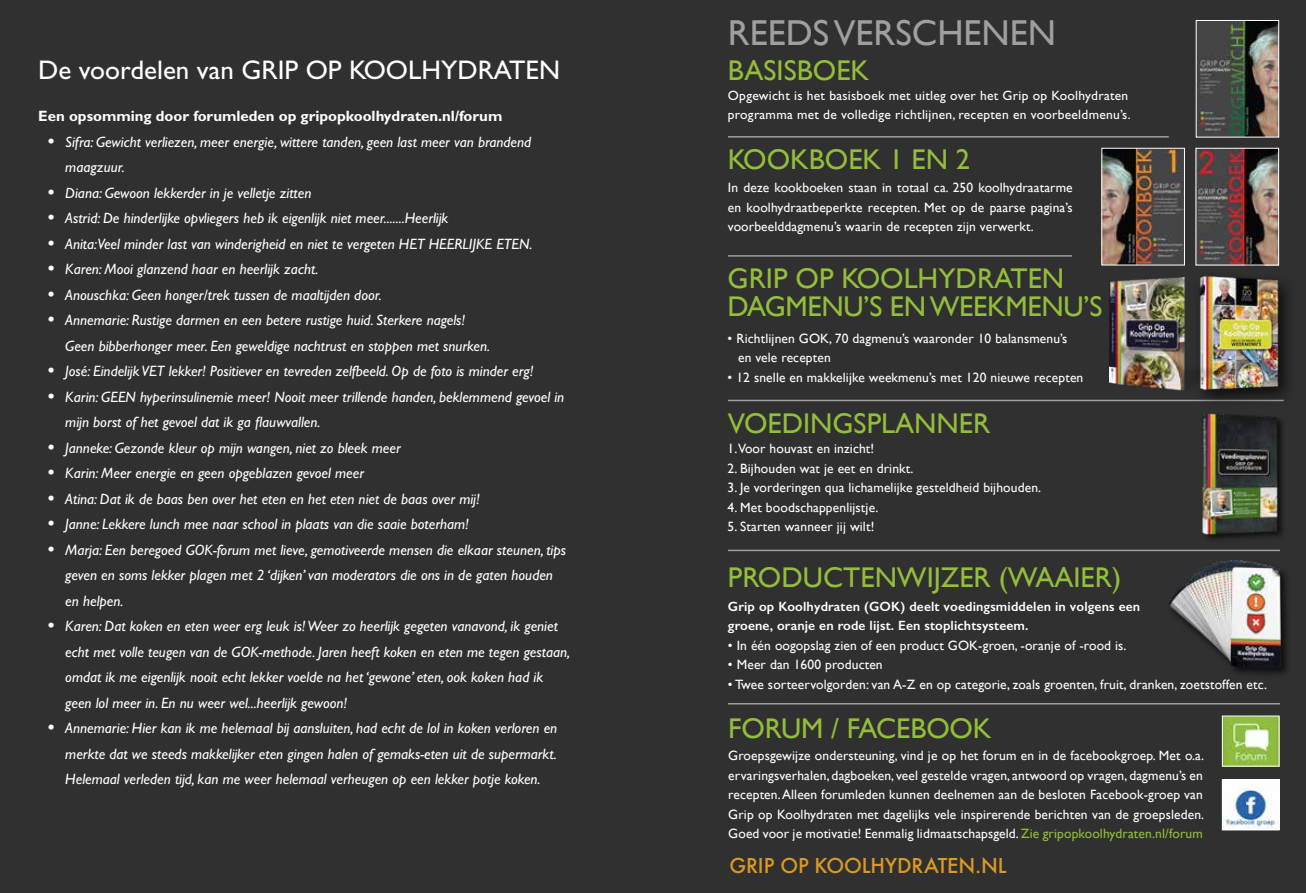
<style>
.page{position:relative;width:1306px;height:893px;background:#fff}
.page>*{position:absolute;margin:0;border:0;box-sizing:border-box;transform-origin:0 0}
.t1{font:36px "Gill Sans";color:#9f9f9f}
.t2{font:28.5px/28.5px "Gill Sans";color:#93be3a}
.t3{font:27px "Gill Sans Std";color:#fff}
.t4{font:500 19.95px "Futura";letter-spacing:-.005em;color:#da9a23}
.t5{font:italic 15px/25.5px "Gill Sans Std";color:#fff}
.t6{font:700 15px "Gill Sans Std";color:#fff}
.t7{font:13.5px/19.5px "Gill Sans";letter-spacing:.01em;color:#fff;text-align:justify}
.t8{font:13.5px/19.5px "Gill Sans Std";letter-spacing:.02em;color:#fff}
.t9{font:600 13.5px/19.5px "Gill Sans";letter-spacing:.01em;color:#fff}
.s1{font-family:"Times";font-size:18px}
.s2{color:#93be3a}
</style>
<div class="page">
<div style="left:0;top:0;width:1305px;height:893px;background:#303030"></div>
<img style="left:1197px;top:22px;width:79px;height:113px">
<div style="left:1195px;top:20px;width:83px;height:117px;border:1px solid #fff"></div>
<hr style="left:728px;top:255px;width:343px;height:2px;background:#9f9f9f">
<hr style="left:728px;top:550px;width:551px;height:1px;background:#9f9f9f">
<hr style="left:728px;top:703px;width:551px;height:1px;background:#9f9f9f">
<hr style="left:728px;top:400px;width:555px;height:1px;background:#9f9f9f">
<hr style="left:728px;top:136px;width:440px;height:2px;background:#9f9f9f">
<img style="left:1197px;top:150px;width:79px;height:113px">
<img style="left:1103px;top:150px;width:79px;height:113px">
<div style="left:1101px;top:148px;width:83px;height:117px;border:1px solid #fff"></div>
<img style="left:1223px;top:718px;width:54px;height:46px">
<img style="left:1223px;top:781px;width:54px;height:47px">
<div style="left:1221px;top:779px;width:58px;height:51px;border:1px solid #fff"></div>
<div style="left:1200px;top:412px;width:86px;height:131px;background:#000;opacity:.75"></div>
<img style="left:1200px;top:412px;width:80px;height:125px">
<div style="left:1166px;top:559px;width:125px;height:119px;background:#000;opacity:.75"></div>
<img style="left:1166px;top:559px;width:125px;height:109px">
<div style="left:1193px;top:270px;width:104px;height:140px;background:#000;opacity:.75"></div>
<img style="left:1193px;top:270px;width:104px;height:126px">
<img style="left:1109px;top:277px;width:110px;height:117px">
<h3 class="t3" style="left:38px;top:54px;width:523px">De voordelen van GRIP OP KOOLHYDRATEN</h3>
<p class="t6" style="left:38px;top:107px;width:465px">Een opsomming door forumleden op gripopkoolhydraten.nl/forum</p>
<p class="t5" style="left:65px;top:129px;width:467px;text-indent:-17px"><span class="s1">•</span> Sifra: Gewicht verliezen, meer energie, wittere tanden, geen last meer van brandend maagzuur.</p>
<p class="t5" style="left:48px;top:180px;width:265px"><span class="s1">•</span> Diana: Gewoon lekkerder in je velletje zitten</p>
<p class="t5" style="left:48px;top:205px;width:401px"><span class="s1">•</span> Astrid: De hinderlijke opvliegers heb ik eigenlijk niet meer.......Heerlijk</p>
<p class="t5" style="left:48px;top:231px;width:486px"><span class="s1">•</span> Anita:Veel minder last van winderigheid en niet te vergeten HET HEERLIJKE ETEN.</p>
<p class="t5" style="left:48px;top:256px;width:271px"><span class="s1">•</span> Karen: Mooi glanzend haar en heerlijk zacht.</p>
<p class="t5" style="left:48px;top:282px;width:335px"><span class="s1">•</span> Anouschka: Geen honger/trek tussen de maaltijden door.</p>
<p class="t5" style="left:65px;top:307px;width:426px;text-indent:-17px"><span class="s1">•</span> Annemarie: Rustige darmen en een betere rustige huid. Sterkere nagels!<br>Geen bibberhonger meer. Een geweldige nachtrust en stoppen met snurken.</p>
<p class="t5" style="left:48px;top:358px;width:487px"><span class="s1">•</span> José: Eindelijk VET lekker! Positiever en tevreden zelfbeeld. Op de foto is minder erg!</p>
<p class="t5" style="left:65px;top:384px;width:500px;text-indent:-17px"><span class="s1">•</span> Karin: GEEN hyperinsulinemie meer! Nooit meer trillende handen, beklemmend gevoel in mijn borst of het gevoel dat ik ga flauwvallen.</p>
<p class="t5" style="left:48px;top:435px;width:354px"><span class="s1">•</span> Janneke: Gezonde kleur op mijn wangen, niet zo bleek meer</p>
<p class="t5" style="left:48px;top:460px;width:317px"><span class="s1">•</span> Karin: Meer energie en geen opgeblazen gevoel meer</p>
<p class="t5" style="left:48px;top:486px;width:433px"><span class="s1">•</span> Atina: Dat ik de baas ben over het eten en het eten niet de baas over mij!</p>
<p class="t5" style="left:48px;top:511px;width:422px"><span class="s1">•</span> Janne: Lekkere lunch mee naar school in plaats van die saaie boterham!</p>
<p class="t5" style="left:65px;top:537px;width:502px;text-indent:-17px"><span class="s1">•</span> Marja: Een beregoed GOK-forum met lieve, gemotiveerde mensen die elkaar steunen, tips geven en soms lekker plagen met 2 ‘dijken’ van moderators die ons in de gaten houden en helpen.</p>
<p class="t5" style="left:65px;top:613px;width:506px;text-indent:-17px"><span class="s1">•</span> Karen: Dat koken en eten weer erg leuk is! Weer zo heerlijk gegeten vanavond, ik geniet echt met volle teugen van de GOK-methode. Jaren heeft koken en eten me tegen gestaan, omdat ik me eigenlijk nooit echt lekker voelde na het ‘gewone’ eten, ook koken had ik geen lol meer in. En nu weer wel...heerlijk gewoon!</p>
<p class="t5" style="left:65px;top:715px;width:493px;text-align:justify;text-indent:-17px"><span class="s1">•</span> Annemarie: Hier kan ik me helemaal bij aansluiten, had echt de lol in koken verloren en merkte dat we steeds makkelijker eten gingen halen of gemaks-eten uit de supermarkt.<br>Helemaal verleden tijd, kan me weer helemaal verheugen op een lekker potje koken.</p>
<h1 class="t1" style="left:728px;top:12px;width:329px">REEDS VERSCHENEN</h1>
<h2 class="t2" style="left:728px;top:57px;width:143px">BASISBOEK</h2>
<p class="t8" style="left:728px;top:85px;width:404px">Opgewicht is het basisboek met uitleg over het Grip op Koolhydraten programma met de volledige richtlijnen, recepten en voorbeeldmenu’s.</p>
<h2 class="t2" style="left:728px;top:145px;width:244px">KOOKBOEK 1 EN 2</h2>
<p class="t7" style="left:728px;top:178px;width:346px">In deze kookboeken staan in totaal ca. 250 koolhydraatarme en koolhydraatbeperkte recepten. Met op de paarse pagina’s voorbeelddagmenu’s waarin de recepten zijn verwerkt.</p>
<h2 class="t2" style="left:727px;top:264px;width:376px">GRIP OP KOOLHYDRATEN<br>DAGMENU’S EN WEEKMENU’S</h2>
<p class="t7" style="left:738px;top:328px;width:331px;text-indent:-11px">• Richtlijnen GOK, 70 dagmenu’s waaronder 10 balansmenu’s en vele recepten</p>
<p class="t7" style="left:727px;top:367px;width:357px">• 12 snelle en makkelijke weekmenu’s met 120 nieuwe recepten</p>
<h2 class="t2" style="left:728px;top:409px;width:264px">VOEDINGSPLANNER</h2>
<p class="t7" style="left:727px;top:439px;width:148px">1.Voor houvast en inzicht!</p>
<p class="t7" style="left:727px;top:458px;width:187px">2. Bijhouden wat je eet en drinkt.</p>
<p class="t7" style="left:727px;top:478px;width:315px">3. Je vorderingen qua lichamelijke gesteldheid bijhouden.</p>
<p class="t7" style="left:727px;top:497px;width:152px">4. Met boodschappenlijstje.</p>
<p class="t7" style="left:727px;top:517px;width:148px">5. Starten wanneer jij wilt!</p>
<h2 class="t2" style="left:728px;top:563px;width:395px">PRODUCTENWIJZER (WAAIER)</h2>
<p class="t9" style="left:728px;top:596px;width:414px">Grip op Koolhydraten (GOK) deelt voedingsmiddelen in volgens een groene, oranje en rode lijst. Een stoplichtsysteem.</p>
<p class="t7" style="left:728px;top:635px;width:400px">• In één oogopslag zien of een product GOK-groen, -oranje of -rood is.</p>
<p class="t7" style="left:728px;top:655px;width:156px">• Meer dan 1600 producten</p>
<p class="t7" style="left:728px;top:674px;width:540px">• Twee sorteervolgorden: van A-Z en op categorie, zoals groenten, fruit, dranken, zoetstoffen etc.</p>
<h2 class="t2" style="left:728px;top:715px;width:265px">FORUM / FACEBOOK</h2>
<p class="t7" style="left:728px;top:746px;width:477px">Groepsgewijze ondersteuning, vind je op het forum en in de facebookgroep. Met o.a. ervaringsverhalen, dagboeken, veel gestelde vragen, antwoord op vragen, dagmenu’s en recepten. Alleen forumleden kunnen deelnemen aan de besloten Facebook-groep van Grip op Koolhydraten met dagelijks vele inspirerende berichten van de groepsleden.<br>Goed voor je motivatie! Eenmalig lidmaatschapsgeld. <span class="s2">Zie gripopkoolhydraten.nl/forum</span></p>
<h3 class="t4" style="left:729px;top:852px;width:279px">GRIP OP KOOLHYDRATEN.NL</h3>
</div>
